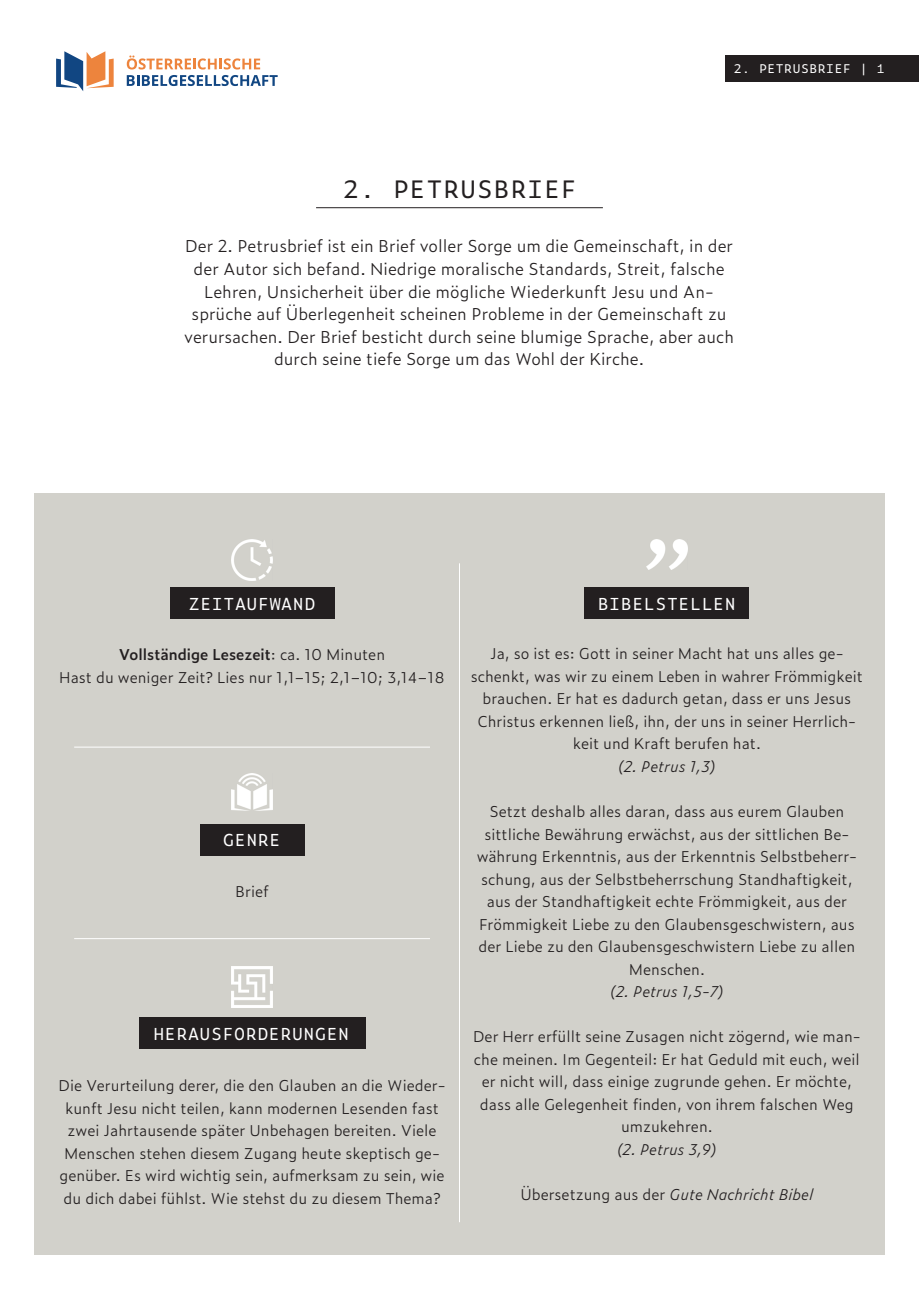
<style>
.page{position:relative;width:919px;height:1289px;background:#fff}
.page>*{position:absolute;margin:0;border:0;box-sizing:border-box;transform-origin:0 0}
.t1{font:24px "Zeitung Mono Pro";color:#231f20}
.t2{font:300 16.5px/22.5px "Zeitung Pro";color:#231f20;text-align:center}
.t3{font:16.5px "Zeitung Mono Pro";color:#fff}
.t4{font:300 15px/22.5px "Zeitung Pro";color:#231f20;text-align:center}
.t5{font:italic 300 15px "Zeitung Pro";color:#231f20}
.t6{font:12px "Zeitung Mono Pro";color:#fff}
.s1{font-weight:600}
.s2{font-style:normal}
</style>
<div class="page">
<div style="left:725px;top:55px;width:193px;height:26px;background:#231f20"></div>
<div style="left:34px;top:493px;width:850px;height:761px;background:#d2d1cb"></div>
<img style="left:231px;top:539px;width:41px;height:41px">
<img style="left:646px;top:539px;width:41px;height:30px">
<img style="left:231px;top:773px;width:41px;height:37px">
<img style="left:231px;top:966px;width:41px;height:41px">
<hr style="left:74px;top:746px;width:356px;height:1px;background:#fff">
<hr style="left:459px;top:563px;width:1px;height:659px;background:#fff">
<hr style="left:74px;top:938px;width:356px;height:1px;background:#fff">
<div style="left:170px;top:587px;width:164px;height:32px;background:#231f20"></div>
<div style="left:584px;top:587px;width:165px;height:32px;background:#231f20"></div>
<div style="left:199px;top:824px;width:105px;height:31px;background:#231f20"></div>
<div style="left:139px;top:1017px;width:226px;height:31px;background:#231f20"></div>
<hr style="left:316px;top:207px;width:287px;height:1px;background:#231f20">
<svg style="left:127px;top:56px;width:133px;height:13px"></svg>
<svg style="left:127px;top:75px;width:151px;height:11px"></svg>
<svg style="left:56px;top:51px;width:58px;height:40px"></svg>
<p class="t6" style="left:733px;top:59px;width:136px">2. PETRUSBRIEF |</p>
<p class="t6" style="left:876px;top:59px;width:10px">1</p>
<h1 class="t1" style="left:342px;top:170px;width:236px">2. PETRUSBRIEF</h1>
<p class="t2" style="left:184px;top:234px;width:551px">Der 2. Petrusbrief ist ein Brief voller Sorge um die Gemeinschaft, in der der Autor sich befand. Niedrige moralische Standards, Streit, falsche Lehren, Unsicherheit über die mögliche Wiederkunft Jesu und An&shy;sprüche auf Überlegenheit scheinen Probleme in der Gemeinschaft zu verursachen. Der Brief besticht durch seine blumige Sprache, aber auch durch seine tiefe Sorge um das Wohl der Kirche.</p>
<p class="t3" style="left:188px;top:590px;width:129px">ZEITAUFWAND</p>
<p class="t3" style="left:597px;top:590px;width:140px">BIBELSTELLEN</p>
<p class="t4" style="left:59px;top:643px;width:387px"><span class="s1">Vollständige Lesezeit</span>: ca. 10 Minuten<br>Hast du weniger Zeit? Lies nur 1,1–15; 2,1–10; 3,14–18</p>
<p class="t4" style="left:470px;top:642px;width:394px">Ja, so ist es: Gott in seiner Macht hat uns alles ge&shy;schenkt, was wir zu einem Leben in wahrer Frömmigkeit brauchen. Er hat es dadurch getan, dass er uns Jesus Christus erkennen ließ, ihn, der uns in seiner Herrlich&shy;keit und Kraft berufen hat.</p>
<p class="t5" style="left:618px;top:755px;width:99px">(2. Petrus 1,3)</p>
<p class="t4" style="left:476px;top:799px;width:382px">Setzt deshalb alles daran, dass aus eurem Glauben sittliche Bewährung erwächst, aus der sittlichen Be&shy;währung Erkenntnis, aus der Erkenntnis Selbstbeherr&shy;schung, aus der Selbstbeherrschung Standhaftigkeit, aus der Standhaftigkeit echte Frömmigkeit, aus der Frömmigkeit Liebe zu den Glaubensgeschwistern, aus der Liebe zu den Glaubensgeschwistern Liebe zu allen Menschen.</p>
<p class="t5" style="left:610px;top:980px;width:115px">(2. Petrus 1,5-7)</p>
<p class="t4" style="left:473px;top:1024px;width:389px">Der Herr erfüllt seine Zusagen nicht zögernd, wie man&shy;che meinen. Im Gegenteil: Er hat Geduld mit euch, weil er nicht will, dass einige zugrunde gehen. Er möchte, dass alle Gelegenheit nden, von ihrem falschen Weg umzukehren.</p>
<p class="t5" style="left:617px;top:1137px;width:101px">(2. Petrus 3,9)</p>
<p class="t5" style="left:520px;top:1182px;width:294px"><span class="s2">Übersetzung aus der</span> Gute Nachricht Bibel</p>
<p class="t3" style="left:223px;top:826px;width:59px">GENRE</p>
<p class="t4" style="left:235px;top:879px;width:35px">Brief</p>
<p class="t3" style="left:153px;top:1020px;width:198px">HERAUSFORDERUNGEN</p>
<p class="t4" style="left:58px;top:1073px;width:388px">Die Verurteilung derer, die den Glauben an die Wieder&shy;kunft Jesu nicht teilen, kann modernen Lesenden fast zwei Jahrtausende später Unbehagen bereiten. Viele Menschen stehen diesem Zugang heute skeptisch ge&shy;genüber. Es wird wichtig sein, aufmerksam zu sein, wie du dich dabei fühlst. Wie stehst du zu diesem Thema?</p>
</div>
